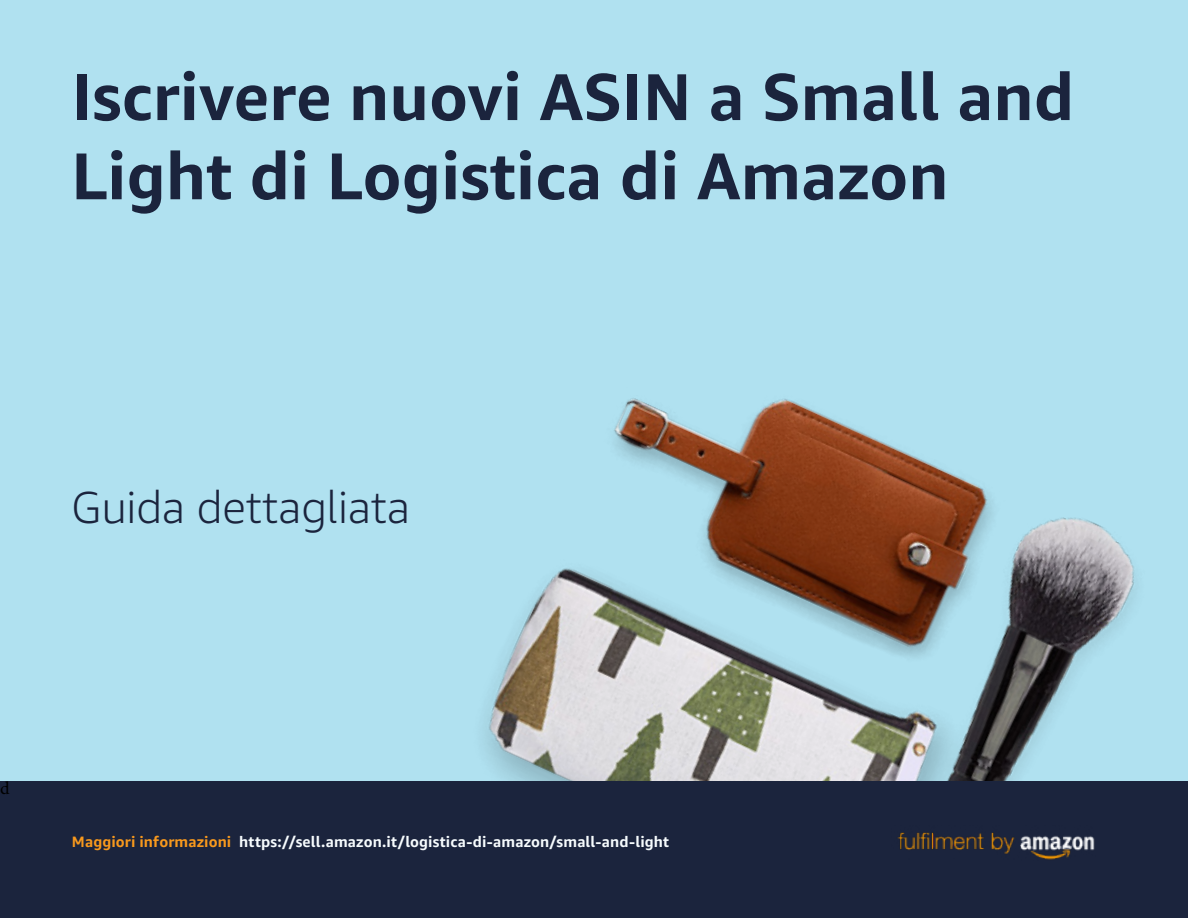
<style>
.page{position:relative;width:1188px;height:918px;background:#b0e1f0}
.page>*{position:absolute;margin:0;border:0;box-sizing:border-box;transform-origin:0 0}
.t1{font:700 66px/79.2px "Amazon Ember";color:#1b243d}
.t2{font:300 45px "Amazon Ember";color:#1b243d}
.t3{font:18px "Minion Pro";color:#000}
.t4{font:700 15px "Amazon Ember";letter-spacing:.005em;color:#f7fcfe}
.s1{color:#f8991d}
</style>
<div class="page">
<img style="left:316px;top:398px;width:872px;height:520px">
<div style="left:0;top:781px;width:1188px;height:136px;background:#1b243d"></div>
<img style="left:897px;top:832px;width:198px;height:28px">
<h1 class="t1" style="left:71px;top:58px;width:1004px">Iscrivere nuovi ASIN a Small and<br>Light di Logistica di Amazon</h1>
<h2 class="t2" style="left:71px;top:480px;width:340px">Guida dettagliata</h2>
<p class="t3" style="left:0;top:776px;width:11px">d</p>
<p class="t4" style="left:72px;top:832px;width:599px"><span class="s1">Maggiori informazioni</span> https://sell.amazon.it/logistica-di-amazon/small-and-light</p>
</div>
